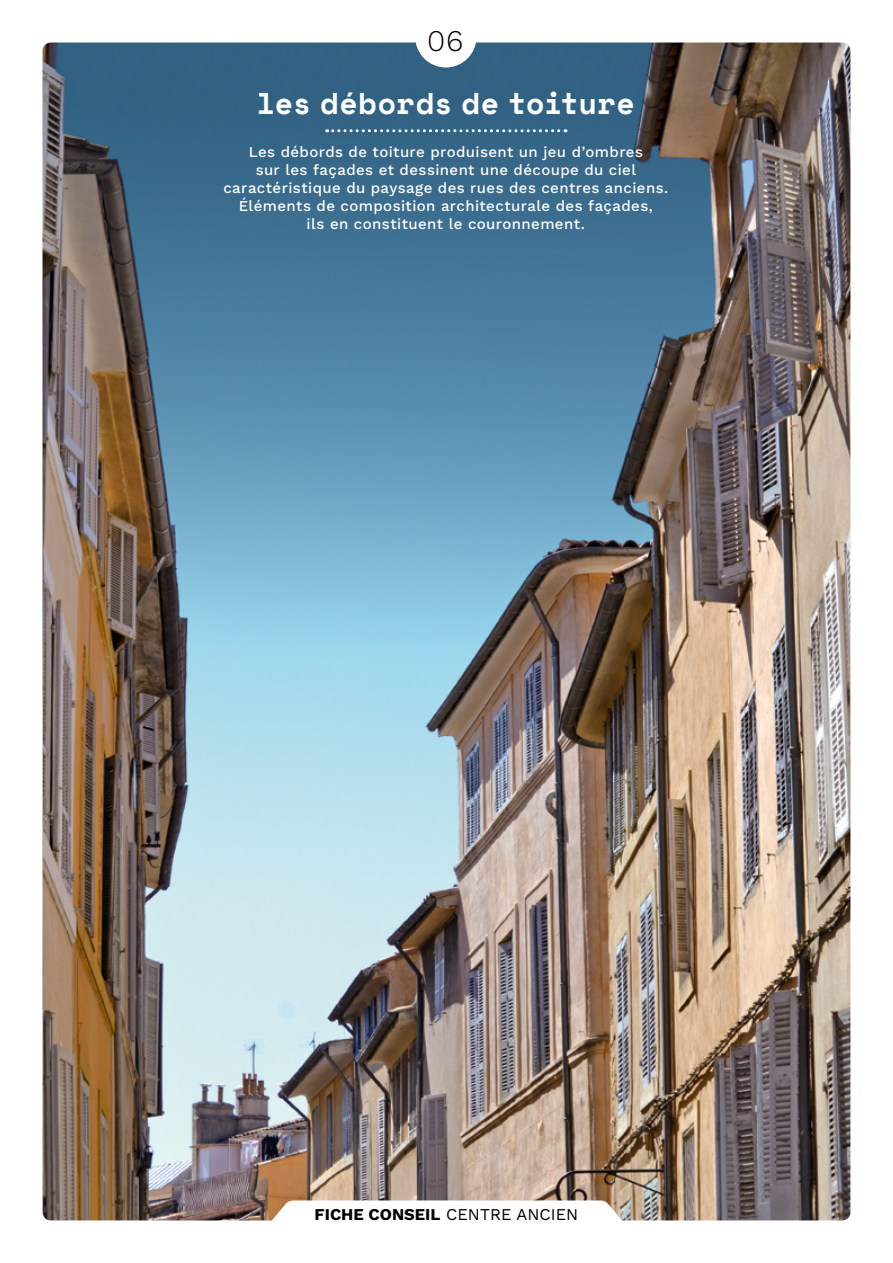
<style>
.page{position:relative;width:893px;height:1263px;background:#fff}
.page>*{position:absolute;margin:0;border:0;box-sizing:border-box;transform-origin:0 0}
.t1{font:700 30px "Space Mono";letter-spacing:.015em;color:#fff}
.t2{font:300 30px "Work Sans";color:#000}
.t3{font:700 16.5px "Work Sans";color:#000}
.t4{font:500 15px/18px "Work Sans";letter-spacing:.025em;color:#fff;text-align:center}
.s1{font-weight:400}
</style>
<div class="page">
<img style="left:43px;top:43px;width:807px;height:1177px">
<div style="left:415px;top:6px;width:61px;height:62px;background:#fff;border-radius:50%"></div>
<svg style="left:327px;top:129px;width:239px;height:3px"></svg>
<svg style="left:270px;top:1200px;width:354px;height:21px"></svg>
<h1 class="t2" style="left:427px;top:18px;width:38px">06</h1>
<h1 class="t1" style="left:257px;top:81px;width:380px">les débords de toiture</h1>
<p class="t4" style="left:223px;top:142px;width:446px">Les débords de toiture produisent un jeu d’ombres<br>sur les façades et dessinent une découpe du ciel caractéristique du paysage des rues des centres anciens.<br>Éléments de composition architecturale des façades,<br>ils en constituent le couronnement.</p>
<p class="t3" style="left:315px;top:1202px;width:265px">FICHE CONSEIL <span class="s1">CENTRE ANCIEN</span></p>
</div>
